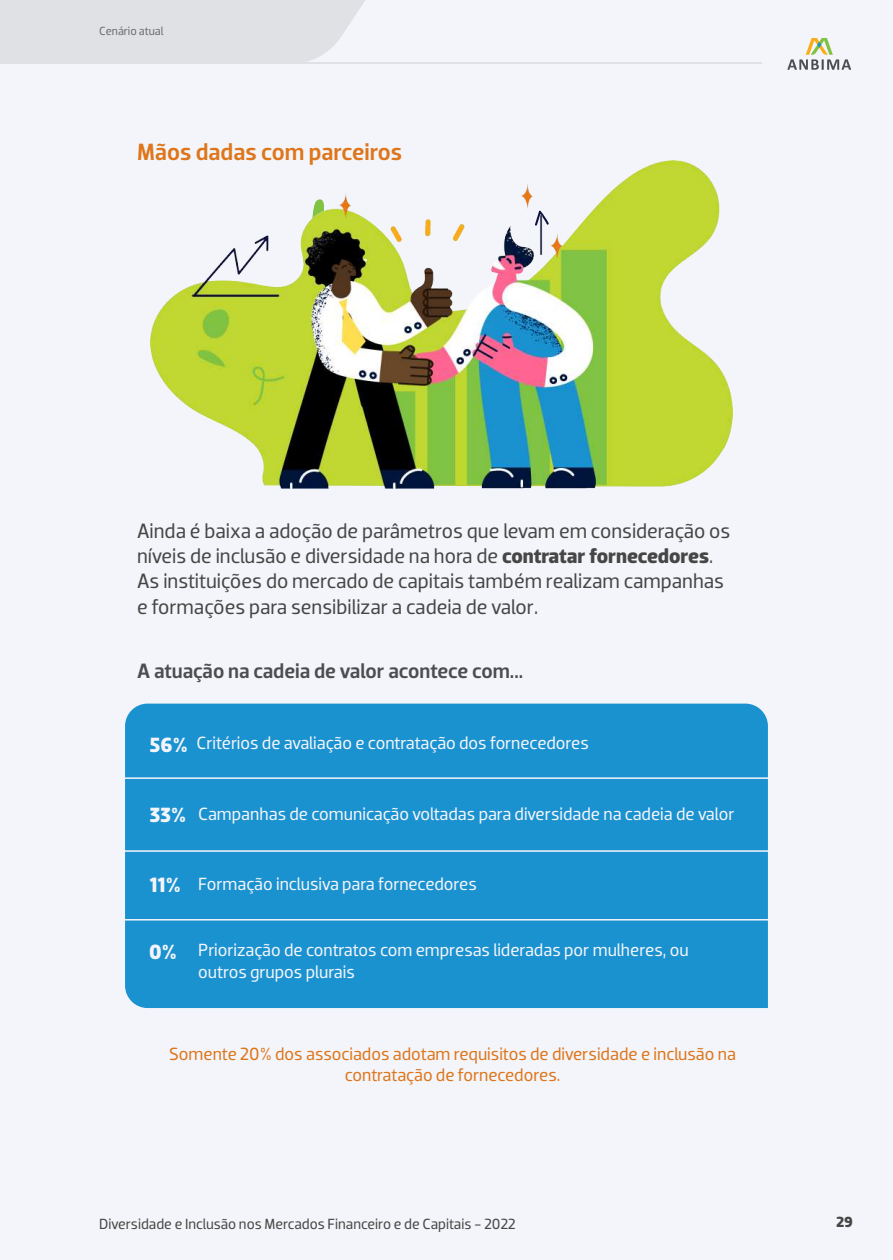
<style>
.page{position:relative;width:893px;height:1260px;background:#fff}
.page>*{position:absolute;margin:0;border:0;box-sizing:border-box;transform-origin:0 0}
.t1{font:500 24px "Dobra";color:#de761c}
.t2{font:21px/25.2px "Dobra";color:#464646}
.t3{font:500 21px "Dobra";letter-spacing:-.005em;color:#4c4d4f}
.t4{font:700 21px "Dobra";color:#f4f5fa}
.t5{font:18px/21.6px "Dobra";color:#f4f5fa}
.t6{font:18px/21.6px "Dobra";color:#de761c;text-align:center}
.t7{font:15px "Dobra";color:#464646}
.t8{font:700 15px "Dobra";color:#464646}
.t9{font:12px "Dobra";letter-spacing:-.005em;color:#6d6d6d}
.s1{font-weight:700}
</style>
<div class="page">
<div style="left:0;top:0;width:892px;height:1260px;background:#f4f5fa"></div>
<div style="left:125px;top:704px;width:643px;height:304px;background:#1b92d0"></div>
<div style="left:0;top:0;width:365px;height:64px;background:#e0e1e4"></div>
<hr style="left:268px;top:62px;width:493px;height:2px;background:#e0e1e4">
<svg style="left:787px;top:38px;width:64px;height:32px"></svg>
<hr style="left:125px;top:777px;width:643px;height:2px;background:#f4f5fa">
<hr style="left:125px;top:850px;width:643px;height:2px;background:#f4f5fa">
<hr style="left:125px;top:919px;width:643px;height:2px;background:#f4f5fa">
<img style="left:150px;top:161px;width:582px;height:327px">
<p class="t9" style="left:99px;top:24px;width:66px">Cenário atual</p>
<h1 class="t1" style="left:137px;top:137px;width:267px">Mãos dadas com parceiros</h1>
<p class="t2" style="left:137px;top:518px;width:594px">Ainda é baixa a adoção de parâmetros que levam em consideração os níveis de inclusão e diversidade na hora de <span class="s1">contratar fornecedores</span>.<br>As instituições do mercado de capitais também realizam campanhas e formações para sensibilizar a cadeia de valor.</p>
<p class="t3" style="left:137px;top:659px;width:387px">A atuação na cadeia de valor acontece com...</p>
<p class="t4" style="left:150px;top:733px;width:39px">56%</p>
<p class="t5" style="left:197px;top:732px;width:394px">Critérios de avaliação e contratação dos fornecedores</p>
<p class="t4" style="left:150px;top:803px;width:38px">33%</p>
<p class="t5" style="left:198px;top:803px;width:538px">Campanhas de comunicação voltadas para diversidade na cadeia de valor</p>
<p class="t4" style="left:150px;top:872px;width:33px">11%</p>
<p class="t5" style="left:198px;top:874px;width:280px">Formação inclusiva para fornecedores</p>
<p class="t4" style="left:149px;top:939px;width:29px">0%</p>
<p class="t5" style="left:198px;top:939px;width:492px">Priorização de contratos com empresas lideradas por mulheres, ou outros grupos plurais</p>
<p class="t6" style="left:169px;top:1043px;width:568px">Somente 20% dos associados adotam requisitos de diversidade e inclusão na contratação de fornecedores.</p>
<p class="t7" style="left:99px;top:1215px;width:418px">Diversidade e Inclusão nos Mercados Financeiro e de Capitais - 2022</p>
<p class="t8" style="left:836px;top:1214px;width:18px">29</p>
</div>
